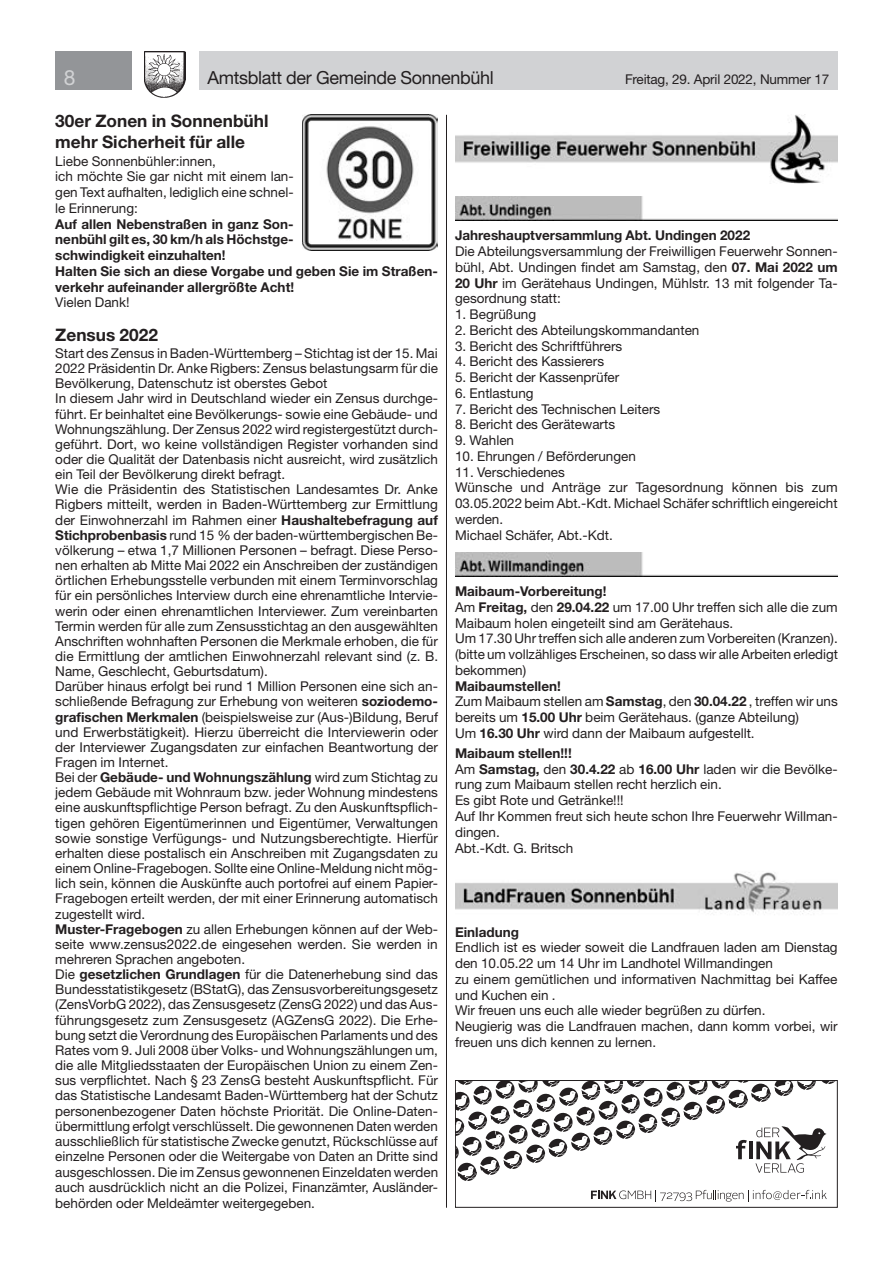
<style>
.page{position:relative;width:893px;height:1263px;background:#fff}
.page>*{position:absolute;margin:0;border:0;box-sizing:border-box;transform-origin:0 0}
.t1{font:21px "Helvetica Neue LT Std";color:#d1d2d4}
.t2{font:18px "Helvetica Neue LT Std";letter-spacing:-.02em;color:#231f20}
.t3{font:700 17.25px/20.5px "Helvetica Neue LT Std";color:#231f20}
.t4{font:13.5px/15.1px "Helvetica Neue LT Std";color:#231f20}
.t5{font:700 13.5px/15.8px "Helvetica Neue LT Std";color:#231f20}
.s1{font-weight:700}
</style>
<div class="page">
<div style="left:199px;top:51px;width:639px;height:38px;background:#d1d2d4"></div>
<div style="left:55px;top:51px;width:77px;height:38px;background:#939598"></div>
<img style="left:145px;top:51px;width:41px;height:47px">
<img style="left:302px;top:115px;width:136px;height:136px">
<img style="left:455px;top:115px;width:383px;height:69px">
<img style="left:455px;top:196px;width:383px;height:24px">
<img style="left:455px;top:552px;width:383px;height:24px">
<img style="left:455px;top:872px;width:383px;height:42px">
<hr style="left:446px;top:115px;width:1px;height:1093px;background:#231f20">
<svg style="left:455px;top:1080px;width:383px;height:121px"></svg>
<h1 class="t1" style="left:64px;top:65px;width:13px">8</h1>
<h2 class="t2" style="left:207px;top:67px;width:288px">Amtsblatt der Gemeinde Sonnenbühl</h2>
<p class="t4" style="left:625px;top:71px;width:206px">Freitag, 29. April 2022, Nummer 17</p>
<p class="t3" style="left:55px;top:110px;width:215px">30er Zonen in Sonnenbühl mehr Sicherheit für alle</p>
<p class="t4" style="left:55px;top:153px;width:240px;line-height:15.8px">Liebe Sonnenbühler:innen,<br>ich möchte Sie gar nicht mit einem lan&shy;gen Text aufhalten, lediglich eine schnel&shy;le Erinnerung:</p>
<p class="t5" style="left:55px;top:216px;width:384px">Auf allen Nebenstraßen in ganz Son-<br>nenbühl gilt es, 30 km/h als Höchstge-<br>schwindigkeit einzuhalten!<br>Halten Sie sich an diese Vorgabe und geben Sie im Straßen&shy;verkehr aufeinander allergrößte Acht!</p>
<p class="t4" style="left:55px;top:295px;width:76px">Vielen Dank!</p>
<p class="t3" style="left:55px;top:324px;width:104px">Zensus 2022</p>
<p class="t4" style="left:55px;top:345px;width:384px">Start des Zensus in Baden-Württemberg – Stichtag ist der 15. Mai 2022 Präsidentin Dr. Anke Rigbers: Zensus belastungsarm für die Bevölkerung, Datenschutz ist oberstes Gebot<br>In diesem Jahr wird in Deutschland wieder ein Zensus durchge&shy;führt. Er beinhaltet eine Bevölkerungs- sowie eine Gebäude- und Wohnungszählung. Der Zensus 2022 wird registergestützt durch&shy;geführt. Dort, wo keine vollständigen Register vorhanden sind oder die Qualität der Datenbasis nicht ausreicht, wird zusätzlich ein Teil der Bevölkerung direkt befragt.<br>Wie die Präsidentin des Statistischen Landesamtes Dr. Anke Rigbers mitteilt, werden in Baden-Württemberg zur Ermittlung der Einwohnerzahl im Rahmen einer <span class="s1">Haushaltebefragung auf Stichprobenbasis</span> rund 15 % der baden-württembergischen Be&shy;völkerung – etwa 1,7 Millionen Personen – befragt. Diese Perso&shy;nen erhalten ab Mitte Mai 2022 ein Anschreiben der zuständigen örtlichen Erhebungsstelle verbunden mit einem Terminvorschlag für ein persönliches Interview durch eine ehrenamtliche Intervie&shy;werin oder einen ehrenamtlichen Interviewer. Zum vereinbarten Termin werden für alle zum Zensusstichtag an den ausgewählten Anschriften wohnhaften Personen die Merkmale erhoben, die für die Ermittlung der amtlichen Einwohnerzahl relevant sind (z. B.<br>Name, Geschlecht, Geburtsdatum).<br>Darüber hinaus erfolgt bei rund 1 Million Personen eine sich an&shy;schließende Befragung zur Erhebung von weiteren <span class="s1">soziodemo&shy;grafischen Merkmalen</span> (beispielsweise zur (Aus-)Bildung, Beruf und Erwerbstätigkeit). Hierzu überreicht die Interviewerin oder der Interviewer Zugangsdaten zur einfachen Beantwortung der Fragen im Internet.<br>Bei der <span class="s1">Gebäude- und Wohnungszählung</span> wird zum Stichtag zu jedem Gebäude mit Wohnraum bzw. jeder Wohnung mindestens eine auskunftspflichtige Person befragt. Zu den Auskunftspflich&shy;tigen gehören Eigentümerinnen und Eigentümer, Verwaltungen sowie sonstige Verfügungs- und Nutzungsberechtigte. Hierfür erhalten diese postalisch ein Anschreiben mit Zugangsdaten zu einem Online-Fragebogen. Sollte eine Online-Meldung nicht mög&shy;lich sein, können die Auskünfte auch portofrei auf einem Papier-Fragebogen erteilt werden, der mit einer Erinnerung automatisch zugestellt wird.<br><span class="s1">Muster-Fragebogen</span> zu allen Erhebungen können auf der Web&shy;seite www.zensus2022.de eingesehen werden. Sie werden in mehreren Sprachen angeboten.<br>Die <span class="s1">gesetzlichen Grundlagen</span> für die Datenerhebung sind das Bundesstatistikgesetz (BStatG), das Zensusvorbereitungsgesetz (ZensVorbG 2022), das Zensusgesetz (ZensG 2022) und das Aus&shy;führungsgesetz zum Zensusgesetz (AGZensG 2022). Die Erhe&shy;bung setzt die Verordnung des Europäischen Parlaments und des Rates vom 9. Juli 2008 über Volks- und Wohnungszählungen um, die alle Mitgliedsstaaten der Europäischen Union zu einem Zen&shy;sus verpflichtet. Nach § 23 ZensG besteht Auskunftspflicht. Für das Statistische Landesamt Baden-Württemberg hat der Schutz personenbezogener Daten höchste Priorität. Die Online-Daten&shy;übermittlung erfolgt verschlüsselt. Die gewonnenen Daten werden ausschließlich für statistische Zwecke genutzt, Rückschlüsse auf einzelne Personen oder die Weitergabe von Daten an Dritte sind ausgeschlossen. Die im Zensus gewonnenen Einzeldaten werden auch ausdrücklich nicht an die Polizei, Finanzämter, Ausländer&shy;behörden oder Meldeämter weitergegeben.</p>
<p class="t5" style="left:455px;top:227px;width:297px">Jahreshauptversammlung Abt. Undingen 2022</p>
<p class="t4" style="left:455px;top:243px;width:384px;line-height:15.8px;text-align:justify">Die Abteilungsversammlung der Freiwilligen Feuerwehr Sonnen&shy;bühl, Abt. Undingen findet am Samstag, den <span class="s1">07. Mai 2022 um 20 Uhr</span> im Gerätehaus Undingen, Mühlstr. 13 mit folgender Ta&shy;gesordnung statt:</p>
<p class="t4" style="left:455px;top:306px;width:83px">1. Begrüßung</p>
<p class="t4" style="left:455px;top:322px;width:246px">2. Bericht des Abteilungskommandanten</p>
<p class="t4" style="left:455px;top:338px;width:169px">3. Bericht des Schriftführers</p>
<p class="t4" style="left:455px;top:354px;width:151px">4. Bericht des Kassierers</p>
<p class="t4" style="left:455px;top:369px;width:166px">5. Bericht der Kassenprüfer</p>
<p class="t4" style="left:455px;top:385px;width:80px">6. Entlastung</p>
<p class="t4" style="left:455px;top:401px;width:207px">7. Bericht des Technischen Leiters</p>
<p class="t4" style="left:455px;top:417px;width:162px">8. Bericht des Gerätewarts</p>
<p class="t4" style="left:455px;top:432px;width:61px">9. Wahlen</p>
<p class="t4" style="left:455px;top:448px;width:182px">10. Ehrungen / Beförderungen</p>
<p class="t4" style="left:455px;top:464px;width:384px;line-height:15.8px">11. Verschiedenes<br>Wünsche und Anträge zur Tagesordnung können bis zum 03.05.2022 beim Abt.-Kdt. Michael Schäfer schriftlich eingereicht werden.<br>Michael Schäfer, Abt.-Kdt.</p>
<p class="t4" style="left:455px;top:583px;width:385px;line-height:15.8px"><span class="s1">Maibaum-Vorbereitung!<br></span>Am <span class="s1">Freitag,</span> den <span class="s1">29.04.22</span> um 17.00 Uhr treffen sich alle die zum Maibaum holen eingeteilt sind am Gerätehaus.<br>Um 17.30 Uhr treffen sich alle anderen zum Vorbereiten (Kranzen). (bitte um vollzähliges Erscheinen, so dass wir alle Arbeiten erledigt bekommen)</p>
<p class="t4" style="left:455px;top:678px;width:384px;line-height:15.8px"><span class="s1">Maibaumstellen!<br></span>Zum Maibaum stellen am <span class="s1">Samstag</span>, den <span class="s1">30.04.22</span> , treffen wir uns bereits um <span class="s1">15.00 Uhr</span> beim Gerätehaus. (ganze Abteilung)<br>Um <span class="s1">16.30 Uhr</span> wird dann der Maibaum aufgestellt.</p>
<p class="t4" style="left:455px;top:745px;width:384px;line-height:15.8px"><span class="s1">Maibaum stellen!!!<br></span>Am <span class="s1">Samstag,</span> den <span class="s1">30.4.22</span> ab <span class="s1">16.00 Uhr</span> laden wir die Bevölke&shy;rung zum Maibaum stellen recht herzlich ein.<br>Es gibt Rote und Getränke!!!<br>Auf Ihr Kommen freut sich heute schon Ihre Feuerwehr Willman&shy;dingen.<br>Abt.-Kdt. G. Britsch</p>
<p class="t5" style="left:455px;top:924px;width:65px">Einladung</p>
<p class="t4" style="left:455px;top:939px;width:384px;line-height:15.8px">Endlich ist es wieder soweit die Landfrauen laden am Dienstag den 10.05.22 um 14 Uhr im Landhotel Willmandingen<br>zu einem gemütlichen und informativen Nachmittag bei Kaffee und Kuchen ein .<br>Wir freuen uns euch alle wieder begrüßen zu dürfen.<br>Neugierig was die Landfrauen machen, dann komm vorbei, wir freuen uns dich kennen zu lernen.</p>
</div>
